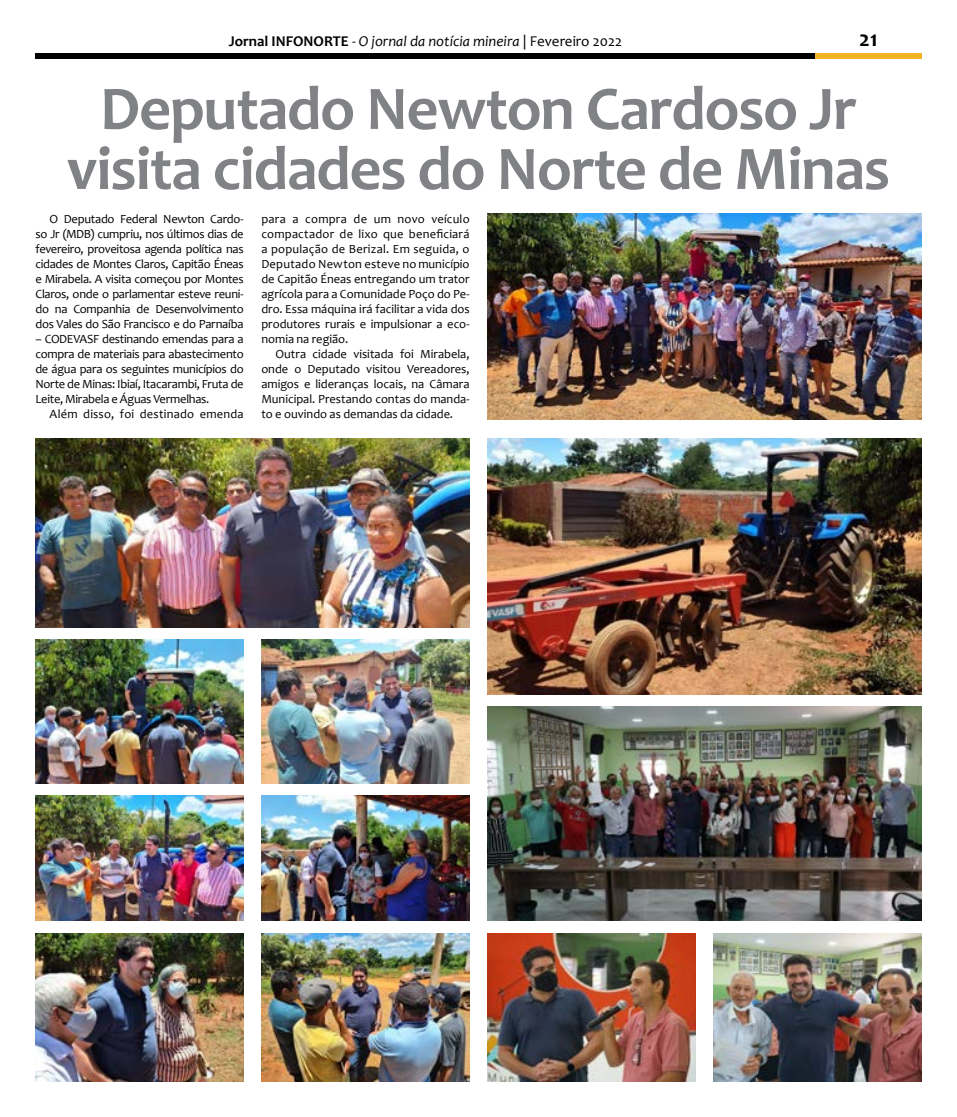
<style>
.page{position:relative;width:957px;height:1117px;background:#fff}
.page>*{position:absolute;margin:0;border:0;box-sizing:border-box;transform-origin:0 0}
.t1{font:700 62.5px/60px "Candara";letter-spacing:-.02em;color:#808285;text-align:center}
.t2{font:700 22.5px "Candara";color:#000}
.t3{font:italic 15px "Candara";color:#000}
.t4{font:12.5px/15px "Candara";letter-spacing:-.005em;color:#000;text-align:justify}
.t5{font:12.5px "Candara";letter-spacing:.015em;color:#000}
.s1{font-weight:700;font-style:normal}
.s2{font-style:normal}
</style>
<div class="page">
<div style="left:815px;top:53px;width:106px;height:6px;background:#f1b424"></div>
<div style="left:35px;top:53px;width:780px;height:6px;background:#000"></div>
<img style="left:487px;top:214px;width:434px;height:205px">
<img style="left:35px;top:438px;width:434px;height:189px">
<img style="left:487px;top:438px;width:434px;height:256px">
<img style="left:35px;top:639px;width:209px;height:144px">
<img style="left:261px;top:639px;width:208px;height:144px">
<img style="left:35px;top:795px;width:209px;height:125px">
<img style="left:261px;top:795px;width:208px;height:125px">
<img style="left:35px;top:933px;width:209px;height:148px">
<img style="left:261px;top:933px;width:208px;height:148px">
<img style="left:487px;top:933px;width:208px;height:148px">
<img style="left:487px;top:706px;width:434px;height:214px">
<img style="left:713px;top:933px;width:208px;height:148px">
<p class="t3" style="left:229px;top:32px;width:395px"><span class="s1">Jornal INFONORTE</span> - O jornal da notícia mineira <span class="s2">| Fevereiro 2022</span></p>
<h2 class="t2" style="left:859px;top:25px;width:20px">21</h2>
<h1 class="t1" style="left:67px;top:78px;width:825px">Deputado Newton Cardoso Jr visita cidades do Norte de Minas</h1>
<p class="t4" style="left:35px;top:211px;width:210px;text-indent:14px">O Deputado Federal Newton Cardo&shy;so Jr (MDB) cumpriu, nos últimos dias de fevereiro, proveitosa agenda política nas cidades de Montes Claros, Capitão Éneas e Mirabela. A visita começou por Montes Claros, onde o parlamentar esteve reuni&shy;do na Companhia de Desenvolvimento dos Vales do São Francisco e do Parnaíba</p>
<p class="t4" style="left:35px;top:331px;width:210px">– CODEVASF destinando emendas para a compra de materiais para abastecimento de água para os seguintes municípios do Norte de Minas: Ibiaí, Itacarambi, Fruta de Leite, Mirabela e Águas Vermelhas.</p>
<p class="t5" style="left:50px;top:406px;width:196px">Além disso, foi destinado emenda</p>
<p class="t4" style="left:261px;top:211px;width:210px">para a compra de um novo veículo compactador de lixo que beneficiará a população de Berizal. Em seguida, o Deputado Newton esteve no município de Capitão Éneas entregando um trator agrícola para a Comunidade Poço do Pe&shy;dro. Essa máquina irá facilitar a vida dos produtores rurais e impulsionar a eco&shy;nomia na região.</p>
<p class="t4" style="left:261px;top:346px;width:210px;text-indent:14px">Outra cidade visitada foi Mirabela, onde o Deputado visitou Vereadores, amigos e lideranças locais, na Câmara Municipal. Prestando contas do manda&shy;to e ouvindo as demandas da cidade.</p>
</div>
